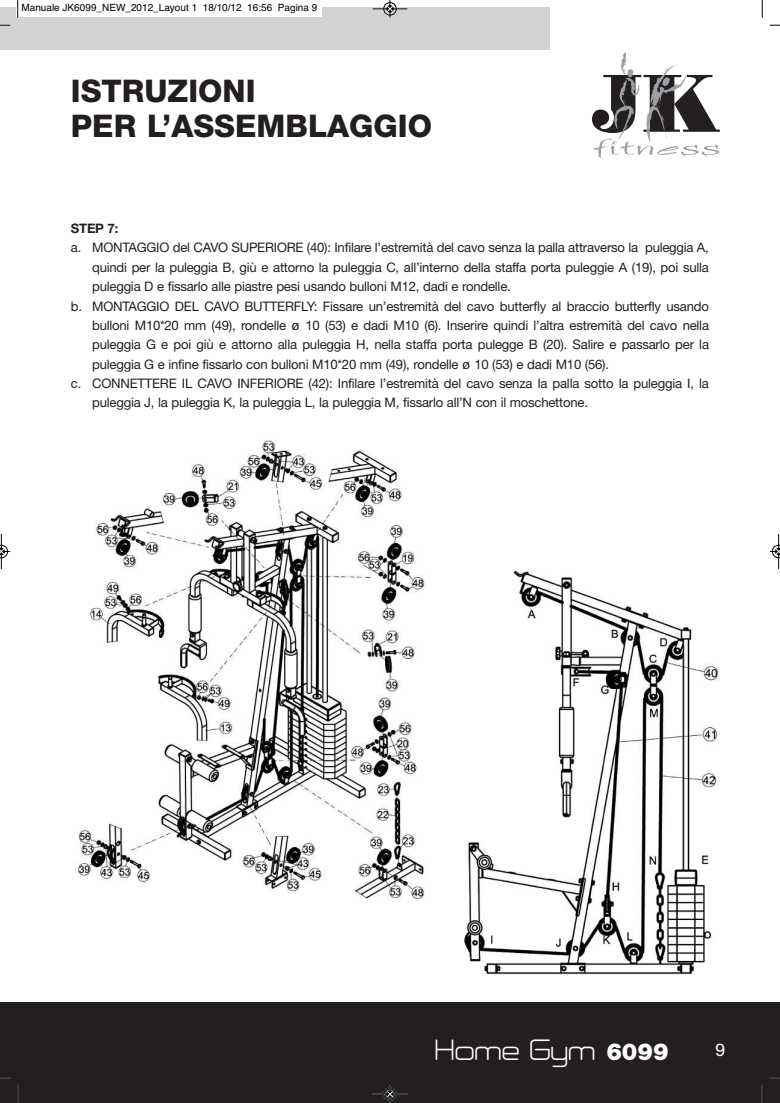
<style>
.page{position:relative;width:780px;height:1103px;background:#fff}
.page>*{position:absolute;margin:0;border:0;box-sizing:border-box;transform-origin:0 0}
.t1{font:800 31.25px/35px "Helvetica Neue";color:#231f20}
.t2{font:25.62px "Neogrey";color:#fff}
.t3{font:17.5px "Helvetica Neue";color:#fff}
.t4{font:13.12px "Helvetica Neue";letter-spacing:-.015em;color:#231f20}
.t5{font:700 13.12px "Helvetica Neue";color:#231f20}
.t6{font:10px "Helvetica";color:#000}
.s1{font-family:"Lucida Grande"}
.s2{font-family:"Helvetica Neue";font-weight:900;font-size:23.38px}
</style>
<div class="page">
<div style="left:0;top:1002px;width:780px;height:101px;background:#231f20"></div>
<div style="left:0;top:8px;width:549px;height:42px;background:#d1d2d4"></div>
<svg style="left:592px;top:52px;width:127px;height:106px"></svg>
<img style="left:77px;top:440px;width:349px;height:459px">
<img style="left:464px;top:571px;width:255px;height:404px">
<div style="left:16px;top:0;width:306px;height:16px;background:#fff"></div>
<svg style="left:17px;top:0;width:2px;height:18px"></svg>
<svg style="left:761px;top:0;width:2px;height:18px"></svg>
<svg style="left:17px;top:1085px;width:2px;height:18px"></svg>
<svg style="left:761px;top:1085px;width:2px;height:18px"></svg>
<hr style="left:372px;top:8px;width:35px;height:1px;background:#fff">
<div style="left:383px;top:2px;width:13px;height:14px;border:1px solid #fff;border-radius:50%"></div>
<hr style="left:372px;top:9px;width:35px;height:1px;background:#000">
<div style="left:383px;top:2px;width:13px;height:13px;border:1px solid #000;border-radius:50%"></div>
<svg style="left:387px;top:0;width:6px;height:18px"></svg>
<div style="left:383px;top:1087px;width:13px;height:14px;border:1px solid #fff;border-radius:50%"></div>
<hr style="left:372px;top:1094px;width:35px;height:1px;background:#000">
<div style="left:383px;top:1088px;width:13px;height:12px;border:1px solid #000;border-radius:50%"></div>
<svg style="left:387px;top:1085px;width:6px;height:18px"></svg>
<hr style="left:1px;top:534px;width:1px;height:35px;background:#000">
<svg style="left:0;top:545px;width:10px;height:13px"></svg>
<hr style="left:778px;top:534px;width:1px;height:35px;background:#000">
<svg style="left:769px;top:545px;width:11px;height:13px"></svg>
<p class="t6" style="left:21px;top:4px;width:297px">Manuale JK6099_NEW_2012_Layout 1 18/10/12 16:56 Pagina 9</p>
<h1 class="t1" style="left:71px;top:76px;width:362px">ISTRUZIONI<br>PER L’ASSEMBLAGGIO</h1>
<p class="t5" style="left:71px;top:224px;width:49px">STEP 7:</p>
<p class="t4" style="left:71px;top:243px;width:639px">a. MONTAGGIO del CAVO SUPERIORE (40): Infilare l’estremità del cavo senza la palla attraverso la puleggia A,</p>
<p class="t4" style="left:92px;top:262px;width:618px">quindi per la puleggia B, giù e attorno la puleggia C, all’interno della staffa porta puleggie A (19), poi sulla</p>
<p class="t4" style="left:92px;top:282px;width:420px">puleggia D e fissarlo alle piastre pesi usando bulloni M12, dadi e rondelle.</p>
<p class="t4" style="left:71px;top:301px;width:639px">b. MONTAGGIO DEL CAVO BUTTERFLY: Fissare un’estremità del cavo butterfly al braccio butterfly usando</p>
<p class="t4" style="left:92px;top:321px;width:618px">bulloni M10*20 mm (49), rondelle <span class="s1">ø</span> 10 (53) e dadi M10 (6). Inserire quindi l’altra estremità del cavo nella</p>
<p class="t4" style="left:92px;top:340px;width:618px">puleggia G e poi giù e attorno alla puleggia H, nella staffa porta pulegge B (20). Salire e passarlo per la</p>
<p class="t4" style="left:92px;top:359px;width:518px">puleggia G e infine fissarlo con bulloni M10*20 mm (49), rondelle <span class="s1">ø</span> 10 (53) e dadi M10 (56).</p>
<p class="t4" style="left:71px;top:379px;width:639px">c. CONNETTERE IL CAVO INFERIORE (42): Infilare l’estremità del cavo senza la palla sotto la puleggia I, la</p>
<p class="t4" style="left:92px;top:398px;width:497px">puleggia J, la puleggia K, la puleggia L, la puleggia M, fissarlo all’N con il moschettone.</p>
<h2 class="t2" style="left:435px;top:1034px;width:235px">Home Gym <span class="s2">6099</span></h2>
<h3 class="t3" style="left:715px;top:1044px;width:11px">9</h3>
</div>
